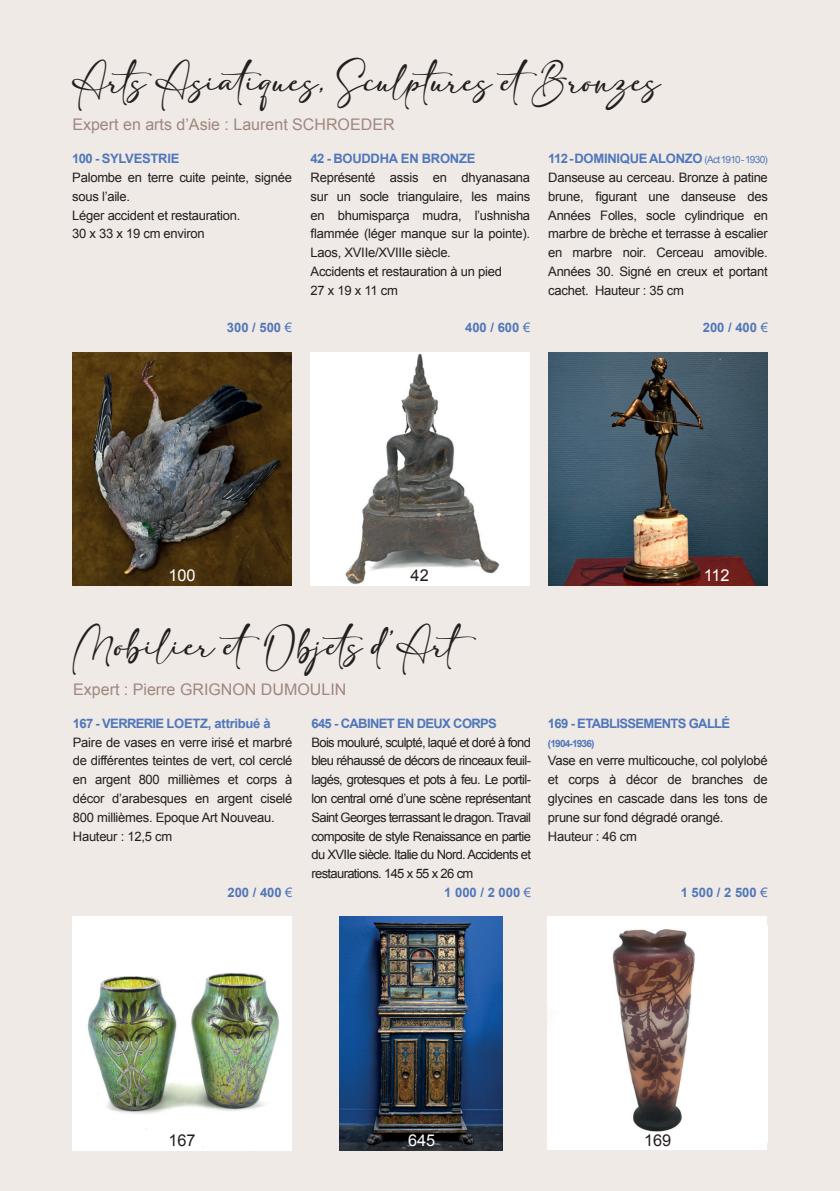
<style>
.page{position:relative;width:840px;height:1191px;background:#fff}
.page>*{position:absolute;margin:0;border:0;box-sizing:border-box;transform-origin:0 0}
.t1{font:26px "adelia";color:#231f20}
.t2{font:16.4px "Arial";color:#fff}
.t3{font:16.4px "Arial";color:#231f20}
.t4{font:16px "Arial";color:#a18680}
.t5{font:13px/18.8px "Arial";letter-spacing:-.02em;color:#231f20}
.t6{font:13px "Arial";letter-spacing:-.05em;color:#231f20}
.t7{font:700 13px "Arial";letter-spacing:-.02em;color:#5076bb}
.t8{font:700 13px "Arial";letter-spacing:-.05em;color:#5076bb}
.t9{font:700 10px "Arial";letter-spacing:-.08em;color:#5076bb}
.s1{font-weight:400}
.s2{font-weight:700;color:#5076bb}
.s3{font-size:10px;color:#5076bb}
</style>
<div class="page">
<div style="left:0;top:0;width:839px;height:1191px;background:#efeae5"></div>
<div style="left:310px;top:352px;width:219px;height:233px;background:#fff"></div>
<img style="left:345px;top:353px;width:155px;height:232px">
<img style="left:548px;top:352px;width:218px;height:233px">
<img style="left:72px;top:352px;width:219px;height:233px">
<img style="left:73px;top:916px;width:219px;height:234px">
<img style="left:339px;top:916px;width:163px;height:234px">
<div style="left:547px;top:916px;width:219px;height:234px;background:#fff"></div>
<img style="left:612px;top:929px;width:83px;height:203px">
<h1 class="t1" style="left:72px;top:67px;width:589px">Arts Asiatiques, Sculptures etBronzes</h1>
<p class="t4" style="left:72px;top:114px;width:323px">Expert en arts d’Asie : Laurent SCHROEDER</p>
<p class="t7" style="left:72px;top:150px;width:108px">100 - SYLVESTRIE</p>
<p class="t5" style="left:72px;top:168px;width:221px">Palombe en terre cuite peinte, signée sous l’aile.<br>Léger accident et restauration.<br>30 x 33 x 19 cm environ</p>
<p class="t7" style="left:227px;top:319px;width:67px">300 / 500 <span class="s1">€</span></p>
<p class="t7" style="left:310px;top:150px;width:166px">42 - BOUDDHA EN BRONZE</p>
<p class="t5" style="left:310px;top:168px;width:221px">Représenté assis en dhyanasana sur un socle triangulaire, les mains en bhumisparça mudra, l’ushnisha flammée (léger manque sur la pointe).<br>Laos, XVIIe/XVIIIe siècle.<br>Accidents et restauration à un pied<br>27 x 19 x 11 cm</p>
<p class="t7" style="left:465px;top:319px;width:67px">400 / 600 <span class="s1">€</span></p>
<p class="t5" style="left:548px;top:149px;width:221px;text-align:justify"><span class="s2">112 - DOMINIQUE ALONZO</span> <span class="s3">(Act 1910 - 1930)<br></span>Danseuse au cerceau. Bronze à patine brune, figurant une danseuse des Années Folles, socle cylindrique en marbre de brèche et terrasse à escalier en marbre noir. Cerceau amovible.<br>Années 30. Signé en creux et portant cachet. Hauteur : 35 cm</p>
<p class="t7" style="left:702px;top:319px;width:67px">200 / 400 <span class="s1">€</span></p>
<p class="t2" style="left:168px;top:564px;width:29px">100</p>
<p class="t3" style="left:410px;top:564px;width:20px">42</p>
<p class="t2" style="left:703px;top:564px;width:28px">112</p>
<h1 class="t1" style="left:73px;top:632px;width:418px">Mobilier etObjets d’Art</h1>
<p class="t4" style="left:73px;top:679px;width:274px">Expert : Pierre GRIGNON DUMOULIN</p>
<p class="t7" style="left:73px;top:714px;width:199px">167 - VERRERIE LOETZ, attribué à</p>
<p class="t5" style="left:73px;top:732px;width:221px">Paire de vases en verre irisé et marbré de différentes teintes de vert, col cerclé en argent 800 millièmes et corps à décor d’arabesques en argent ciselé 800 millièmes. Epoque Art Nouveau.<br>Hauteur : 12,5 cm</p>
<p class="t7" style="left:227px;top:883px;width:67px">200 / 400 <span class="s1">€</span></p>
<p class="t8" style="left:311px;top:714px;width:187px">645 - CABINET EN DEUX CORPS</p>
<p class="t6" style="left:311px;top:733px;width:221px">Bois mouluré, sculpté, laqué et doré à fond</p>
<p class="t6" style="left:311px;top:752px;width:221px">bleu réhaussé de décors de rinceaux feuil-</p>
<p class="t6" style="left:311px;top:771px;width:221px">lagés, grotesques et pots à feu. Le portil-</p>
<p class="t6" style="left:311px;top:790px;width:221px">lon central orné d’une scène représentant</p>
<p class="t6" style="left:311px;top:808px;width:221px">Saint Georges terrassant le dragon. Travail</p>
<p class="t6" style="left:311px;top:827px;width:221px">composite de style Renaissance en partie</p>
<p class="t6" style="left:311px;top:846px;width:221px">du XVIIe siècle. Italie du Nord. Accidents et</p>
<p class="t6" style="left:311px;top:865px;width:163px">restaurations. 145 x 55 x 26 cm</p>
<p class="t7" style="left:444px;top:883px;width:88px">1 000 / 2 000 <span class="s1">€</span></p>
<p class="t8" style="left:547px;top:714px;width:184px">169 - ETABLISSEMENTS GALLÉ</p>
<p class="t9" style="left:547px;top:736px;width:48px">(1904-1936)</p>
<p class="t5" style="left:547px;top:751px;width:221px">Vase en verre multicouche, col polylobé et corps à décor de branches de glycines en cascade dans les tons de prune sur fond dégradé orangé.<br>Hauteur : 46 cm</p>
<p class="t7" style="left:680px;top:883px;width:88px">1 500 / 2 500 <span class="s1">€</span></p>
<p class="t3" style="left:168px;top:1129px;width:29px">167</p>
<p class="t2" style="left:408px;top:1129px;width:29px">645</p>
<p class="t3" style="left:643px;top:1129px;width:29px">169</p>
</div>
